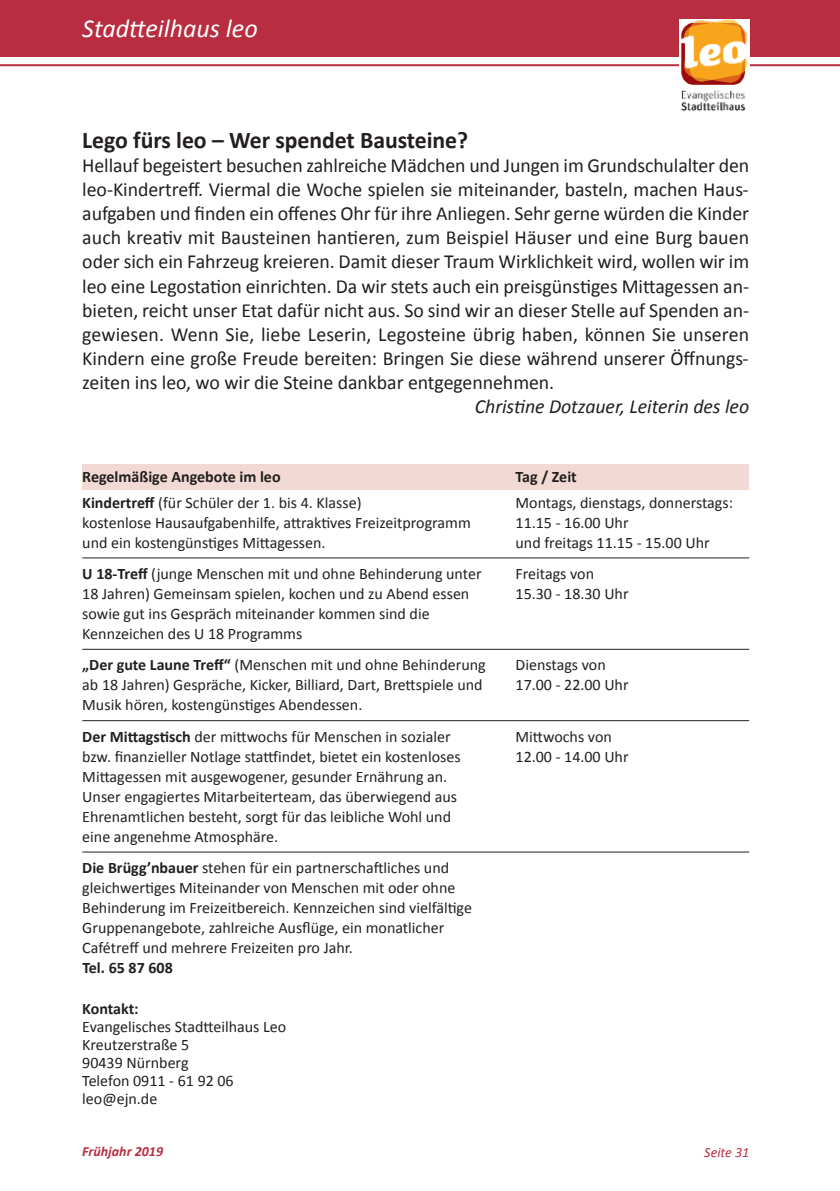
<style>
.page{position:relative;width:840px;height:1191px;background:#fff}
.page>*{position:absolute;margin:0;border:0;box-sizing:border-box;transform-origin:0 0}
.t1{font:italic 26px "Calibri";color:#fff}
.t2{font:700 24px "Calibri";letter-spacing:-.005em;color:#231f20}
.t3{font:20px/24px "Calibri";letter-spacing:-.005em;color:#231f20;text-align:justify}
.t4{font:italic 20px "Calibri";color:#231f20}
.t5{font:16px/20px "Calibri";color:#231f20}
.t6{font:700 16px "Calibri";color:#231f20}
.t7{font:italic 700 14px "Calibri";color:#b82d40}
.t8{font:italic 14px "Calibri";color:#b82d40}
.s1{font-weight:700}
</style>
<div class="page">
<div style="left:0;top:0;width:839px;height:57px;background:#b82d40"></div>
<hr style="left:0;top:64px;width:839px;height:2px;background:#b82d40">
<img style="left:678px;top:20px;width:70px;height:92px">
<div style="left:82px;top:464px;width:666px;height:26px;background:#f2d9d3"></div>
<hr style="left:82px;top:557px;width:666px;height:1px;background:#231f20">
<hr style="left:82px;top:649px;width:666px;height:1px;background:#231f20">
<hr style="left:82px;top:720px;width:666px;height:1px;background:#231f20">
<hr style="left:82px;top:851px;width:666px;height:1px;background:#231f20">
<h1 class="t1" style="left:82px;top:12px;width:177px">Stadtteilhaus leo</h1>
<h2 class="t2" style="left:82px;top:126px;width:387px">Lego fürs leo – Wer spendet Bausteine?</h2>
<p class="t3" style="left:82px;top:154px;width:668px">Hellauf begeistert besuchen zahlreiche Mädchen und Jungen im Grundschulalter den leo-Kindertreff. Viermal die Woche spielen sie miteinander, basteln, machen Haus&shy;aufgaben und finden ein offenes Ohr für ihre Anliegen. Sehr gerne würden die Kinder auch kreativ mit Bausteinen hantieren, zum Beispiel Häuser und eine Burg bauen oder sich ein Fahrzeug kreieren. Damit dieser Traum Wirklichkeit wird, wollen wir im leo eine Legostation einrichten. Da wir stets auch ein preisgünstiges Mittagessen an&shy;bieten, reicht unser Etat dafür nicht aus. So sind wir an dieser Stelle auf Spenden an&shy;gewiesen. Wenn Sie, liebe Leserin, Legosteine übrig haben, können Sie unseren Kindern eine große Freude bereiten: Bringen Sie diese während unserer Öffnungs&shy;zeiten ins leo, wo wir die Steine dankbar entgegennehmen.</p>
<p class="t4" style="left:474px;top:393px;width:275px">Christine Dotzauer, Leiterin des leo</p>
<p class="t6" style="left:82px;top:467px;width:200px">Regelmäßige Angebote im leo</p>
<p class="t6" style="left:515px;top:467px;width:63px">Tag / Zeit</p>
<p class="t5" style="left:82px;top:492px;width:280px"><span class="s1">Kindertreff</span> (für Schüler der 1. bis 4. Klasse)</p>
<p class="t5" style="left:515px;top:492px;width:219px">Montags, dienstags, donnerstags:</p>
<p class="t5" style="left:82px;top:512px;width:390px">kostenlose Hausaufgabenhilfe, attraktives Freizeitprogramm</p>
<p class="t5" style="left:515px;top:512px;width:114px">11.15 - 16.00 Uhr</p>
<p class="t5" style="left:82px;top:532px;width:245px">und ein kostengünstiges Mittagessen.</p>
<p class="t5" style="left:515px;top:532px;width:195px">und freitags 11.15 - 15.00 Uhr</p>
<p class="t5" style="left:82px;top:563px;width:400px"><span class="s1">U 18-Treff</span> (junge Menschen mit und ohne Behinderung unter</p>
<p class="t5" style="left:515px;top:563px;width:80px">Freitags von</p>
<p class="t5" style="left:82px;top:583px;width:388px">18 Jahren) Gemeinsam spielen, kochen und zu Abend essen</p>
<p class="t5" style="left:515px;top:583px;width:114px">15.30 - 18.30 Uhr</p>
<p class="t5" style="left:82px;top:603px;width:349px">sowie gut ins Gespräch miteinander kommen sind die<br>Kennzeichen des U 18 Programms</p>
<p class="t5" style="left:82px;top:655px;width:404px"><span class="s1">„Der gute Laune Treff“</span> (Menschen mit und ohne Behinderung</p>
<p class="t5" style="left:515px;top:655px;width:92px">Dienstags von</p>
<p class="t5" style="left:82px;top:675px;width:401px">ab 18 Jahren) Gespräche, Kicker, Billiard, Dart, Brettspiele und</p>
<p class="t5" style="left:515px;top:675px;width:114px">17.00 - 22.00 Uhr</p>
<p class="t5" style="left:82px;top:689px;width:369px;line-height:31.4px">Musik hören, kostengünstiges Abendessen.<br><span class="s1">Der Mittagstisch</span> der mittwochs für Menschen in sozialer</p>
<p class="t5" style="left:515px;top:726px;width:98px">Mittwochs von</p>
<p class="t5" style="left:82px;top:746px;width:379px">bzw. finanzieller Notlage stattfindet, bietet ein kostenloses</p>
<p class="t5" style="left:515px;top:746px;width:114px">12.00 - 14.00 Uhr</p>
<p class="t5" style="left:82px;top:766px;width:376px">Mittagessen mit ausgewogener, gesunder Ernährung an.<br>Unser engagiertes Mitarbeiterteam, das überwiegend aus Ehrenamtlichen besteht, sorgt für das leibliche Wohl und eine angenehme Atmosphäre.</p>
<p class="t5" style="left:82px;top:857px;width:391px"><span class="s1">Die Brügg’nbauer</span> stehen für ein partnerschaftliches und gleichwertiges Miteinander von Menschen mit oder ohne Behinderung im Freizeitbereich. Kennzeichen sind vielfältige Gruppenangebote, zahlreiche Ausflüge, ein monatlicher Cafétreff und mehrere Freizeiten pro Jahr.</p>
<p class="t6" style="left:82px;top:958px;width:92px">Tel. 65 87 608</p>
<p class="t6" style="left:82px;top:999px;width:58px">Kontakt:</p>
<p class="t5" style="left:82px;top:1017px;width:205px;line-height:18px">Evangelisches Stadtteilhaus Leo<br>Kreutzerstraße 5<br>90439 Nürnberg<br>Telefon 0911 - 61 92 06 leo@ejn.de</p>
<p class="t7" style="left:82px;top:1143px;width:82px">Frühjahr 2019</p>
<p class="t8" style="left:703px;top:1143px;width:47px">Seite 31</p>
</div>
